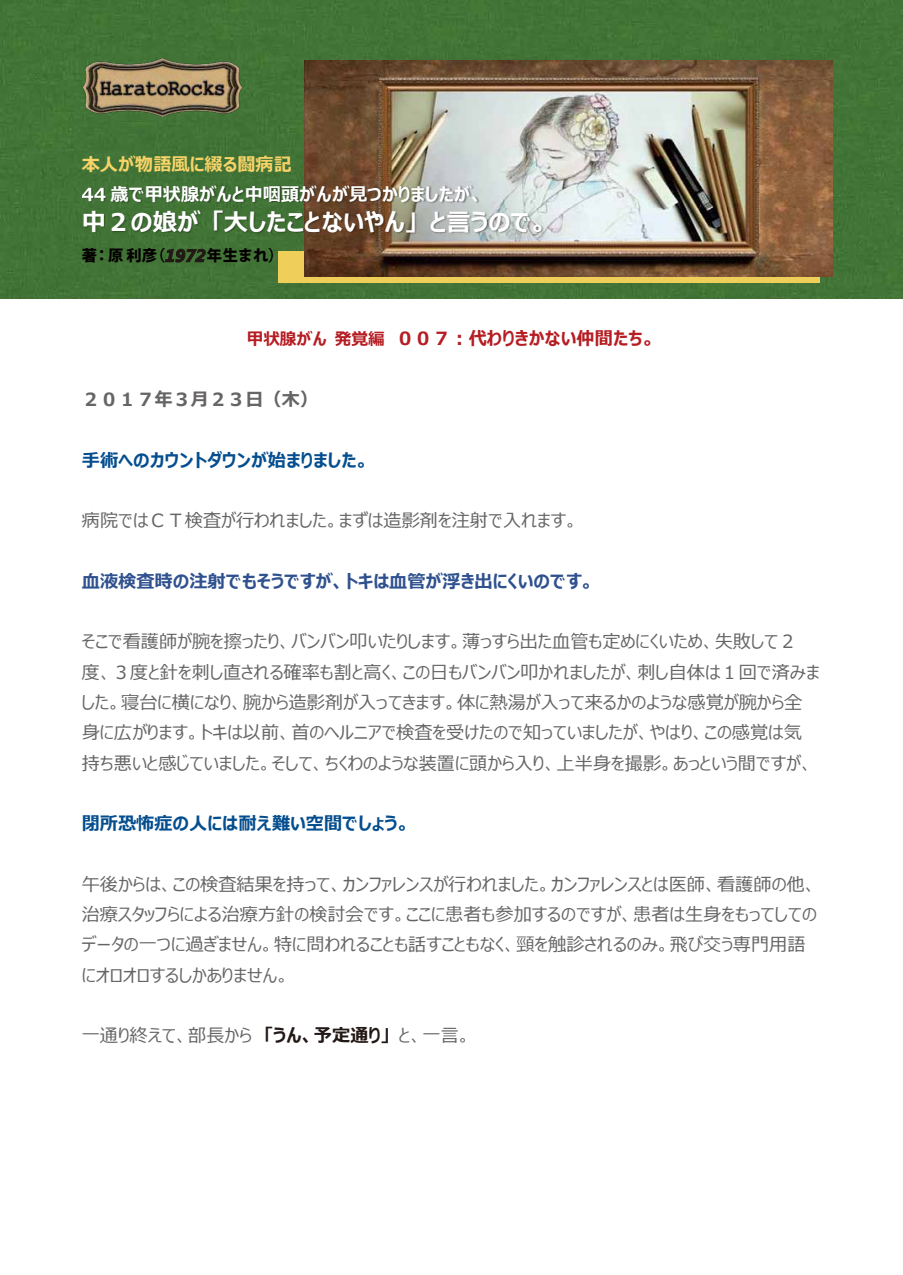
<style>
.page{position:relative;width:903px;height:1275px;background:#fff}
.page>*{position:absolute;margin:0;border:0;box-sizing:border-box;transform-origin:0 0}
.t1{font:700 24.32px "Meiryo UI";letter-spacing:-.005em;color:#fff}
.t2{font:18.2px/30.3px "Meiryo UI";color:#666465}
.t3{font:700 18.2px "Meiryo UI";color:#044e8f}
.t4{font:700 18.2px "Meiryo UI";color:#2f518f}
.t5{font:700 18.2px "Meiryo UI";color:#b51d23}
.t6{font:700 18.2px "Meiryo UI";color:#fff}
.t7{font:700 18.2px "Meiryo UI";color:#666465}
.t8{font:700 18.2px "Meiryo UI";color:#f7d368}
.t9{font:800 15.22px "Koz Go Pr 6 N";color:#040000}
.s1{font-family:"Segoe UI";font-weight:700;font-style:italic;font-size:17.5px;color:#221815}
.s2{font-size:16.62px}
.s3{font-weight:700;color:#221815}
</style>
<div class="page">
<div style="left:0;top:0;width:903px;height:298px;background:#427437"></div>
<img style="left:279px;top:255px;width:540px;height:28px">
<img style="left:304px;top:60px;width:528px;height:216px">
<img style="left:82px;top:59px;width:160px;height:57px">
<img style="left:65px;top:195px;width:516px;height:60px">
<img style="left:69px;top:174px;width:443px;height:45px">
<svg style="left:82px;top:188px;width:24px;height:13px"></svg>
<svg style="left:165px;top:249px;width:41px;height:13px"></svg>
<p class="t8" style="left:82px;top:151px;width:212px">本人が物語風に綴る闘病記</p>
<p class="t6" style="left:110px;top:182px;width:374px">歳で甲状腺がんと中咽頭がんが見つかりましたが、</p>
<h1 class="t1" style="left:82px;top:206px;width:468px">中２の娘が「大したことないやん」と言うので。</h1>
<p class="t9" style="left:82px;top:247px;width:203px">著：原利彦（<span class="s1">1972</span>年生まれ）</p>
<p class="t5" style="left:247px;top:326px;width:410px"><span class="s2">甲状腺がん発覚編</span> ００７：代わりきかない仲間たち。</p>
<p class="t7" style="left:82px;top:387px;width:238px">２０１７年３月２３日（木）</p>
<p class="t3" style="left:82px;top:447px;width:288px">手術へのカウントダウンが始まりました。</p>
<p class="t2" style="left:82px;top:506px;width:498px">病院ではＣＴ検査が行われました。まずは造影剤を注射で入れます。</p>
<p class="t4" style="left:82px;top:568px;width:513px">血液検査時の注射でもそうですが、トキは血管が浮き出にくいのです。</p>
<p class="t2" style="left:82px;top:628px;width:739px">そこで看護師が腕を擦ったり、バンバン叩いたりします。薄っすら出た血管も定めにくいため、失敗して２<br>度、３度と針を刺し直される確率も割と高く、この日もバンバン叩かれましたが、刺し自体は１回で済みました。寝台に横になり、腕から造影剤が入ってきます。体に熱湯が入って来るかのような感覚が腕から全身に広がります。トキは以前、首のヘルニアで検査を受けたので知っていましたが、やはり、この感覚は気持ち悪いと感じていました。そして、ちくわのような装置に頭から入り、上半身を撮影。あっという間ですが、</p>
<p class="t3" style="left:82px;top:811px;width:329px">閉所恐怖症の人には耐え難い空間でしょう。</p>
<p class="t2" style="left:82px;top:870px;width:737px">午後からは、この検査結果を持って、カンファレンスが行われました。カンファレンスとは医師、看護師の他、治療スタッフらによる治療方針の検討会です。ここに患者も参加するのですが、患者は生身をもってしてのデータの一つに過ぎません。特に問われることも話すこともなく、頸を触診されるのみ。飛び交う専門用語にオロオロするしかありません。</p>
<p class="t2" style="left:82px;top:1021px;width:391px">一通り終えて、部長から <span class="s3">「うん、予定通り」</span>と、一言。</p>
</div>
